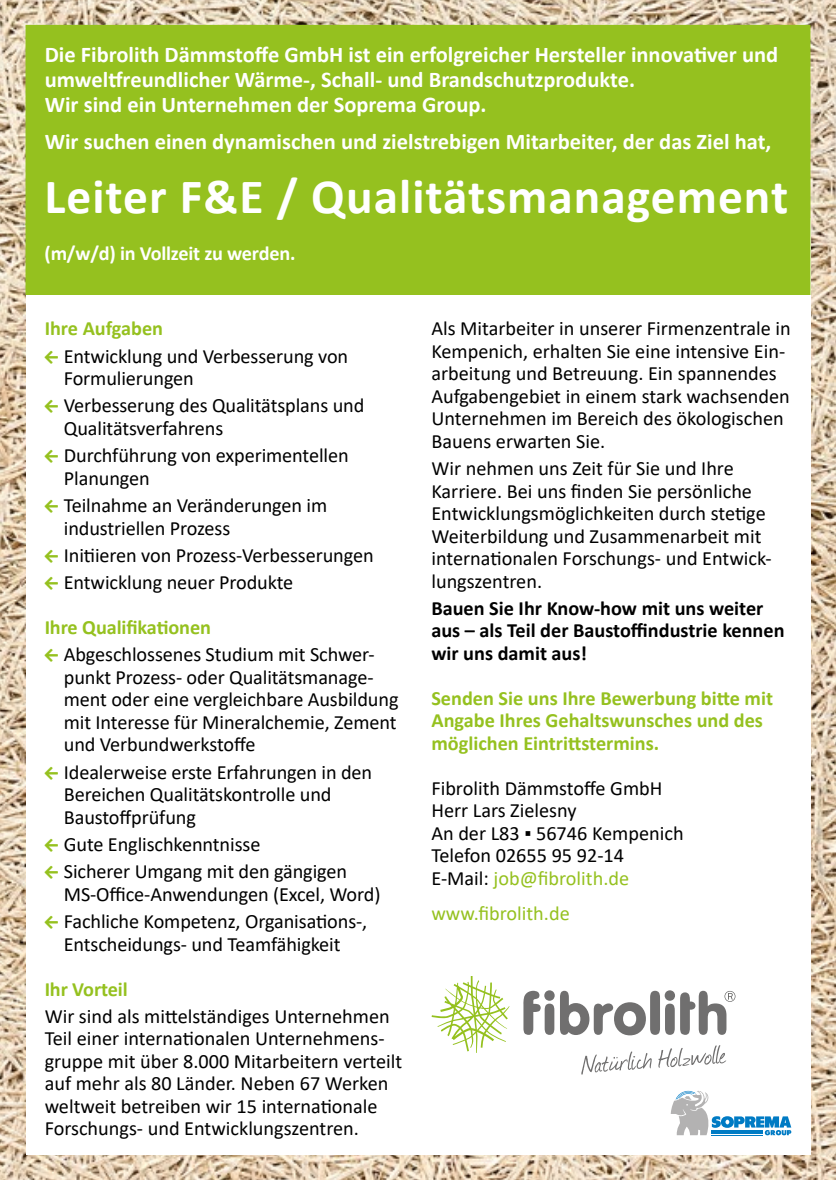
<style>
.page{position:relative;width:836px;height:1180px;background:#fff}
.page>*{position:absolute;margin:0;border:0;box-sizing:border-box;transform-origin:0 0}
.t1{font:700 49.5px "Calibri";letter-spacing:.02em;color:#fff}
.t2{font:700 22.5px/24.8px "Calibri";color:#fff}
.t3{font:20.25px/22.5px "Calibri";letter-spacing:-.005em;color:#000}
.t4{font:700 20.25px/22.5px "Calibri";color:#95c11f}
.t5{font:700 20.25px/22.5px "Calibri";color:#000}
.t6{font:700 20.25px "Calibri";letter-spacing:-.01em;color:#fff}
.t7{font:20.25px "Calibri";color:#95c11f}
.s1{color:#95c11f}
</style>
<div class="page">
<img style="left:0;top:0;width:836px;height:1180px">
<div style="left:26px;top:218px;width:784px;height:936px;background:#fff"></div>
<div style="left:26px;top:25px;width:784px;height:270px;background:#95c11f"></div>
<svg style="left:431px;top:977px;width:78px;height:76px"></svg>
<svg style="left:523px;top:990px;width:212px;height:45px"></svg>
<svg style="left:581px;top:1051px;width:70px;height:23px"></svg>
<svg style="left:658px;top:1045px;width:68px;height:23px"></svg>
<hr style="left:711px;top:1135px;width:52px;height:1px;background:#007bc4">
<svg style="left:670px;top:1090px;width:121px;height:45px"></svg>
<svg style="left:26px;top:217px;width:13px;height:13px"></svg>
<p class="t2" style="left:45px;top:42px;width:735px">Die Fibrolith Dämmstoffe GmbH ist ein erfolgreicher Hersteller innovativer und umweltfreundlicher Wärme-, Schall- und Brandschutzprodukte.<br>Wir sind ein Unternehmen der Soprema Group.</p>
<p class="t2" style="left:45px;top:129px;width:728px">Wir suchen einen dynamischen und zielstrebigen Mitarbeiter, der das Ziel hat,</p>
<h1 class="t1" style="left:45px;top:162px;width:745px">Leiter F&amp;E / Qualitätsmanagement</h1>
<p class="t6" style="left:45px;top:239px;width:252px">(m/w/d) in Vollzeit zu werden.</p>
<p class="t4" style="left:45px;top:317px;width:120px">Ihre Aufgaben</p>
<p class="t3" style="left:64px;top:344px;width:286px">Entwicklung und Verbesserung von<br>Formulierungen</p>
<p class="t3" style="left:64px;top:394px;width:302px">Verbesserung des Qualitätsplans und<br>Qualitätsverfahrens</p>
<p class="t3" style="left:64px;top:444px;width:286px">Durchführung von experimentellen<br>Planungen</p>
<p class="t3" style="left:64px;top:494px;width:265px">Teilnahme an Veränderungen im industriellen Prozess</p>
<p class="t3" style="left:64px;top:541px;width:311px;line-height:27.2px">Initiieren von Prozess-Verbesserungen<br>Entwicklung neuer Produkte</p>
<p class="t4" style="left:45px;top:616px;width:168px">Ihre Qualifikationen</p>
<p class="t3" style="left:64px;top:643px;width:336px">Abgeschlossenes Studium mit Schwer&shy;punkt Prozess- oder Qualitätsmanage&shy;ment oder eine vergleichbare Ausbildung mit Interesse für Mineralchemie, Zement und Verbundwerkstoffe</p>
<p class="t3" style="left:64px;top:760px;width:310px">Idealerweise erste Erfahrungen in den<br>Bereichen Qualitätskontrolle und<br>Baustoffprüfung</p>
<p class="t3" style="left:64px;top:830px;width:285px;line-height:27.2px">Gute Englischkenntnisse<br>Sicherer Umgang mit den gängigen</p>
<p class="t3" style="left:64px;top:880px;width:318px;line-height:27.2px">MS-Office-Anwendungen (Excel, Word)<br>Fachliche Kompetenz, Organisations-,</p>
<p class="t3" style="left:64px;top:932px;width:278px">Entscheidungs- und Teamfähigkeit</p>
<p class="t4" style="left:45px;top:977px;width:85px">Ihr Vorteil</p>
<p class="t3" style="left:45px;top:1004px;width:359px">Wir sind als mittelständiges Unternehmen Teil einer internationalen Unternehmens&shy;gruppe mit über 8.000 Mitarbeitern verteilt auf mehr als 80 Länder. Neben 67 Werken weltweit betreiben wir 15 internationale Forschungs- und Entwicklungszentren.</p>
<p class="t3" style="left:431px;top:317px;width:361px">Als Mitarbeiter in unserer Firmenzentrale in Kempenich, erhalten Sie eine intensive Ein&shy;arbeitung und Betreuung. Ein spannendes Aufgabengebiet in einem stark wachsenden Unternehmen im Bereich des ökologischen Bauens erwarten Sie.</p>
<p class="t3" style="left:431px;top:457px;width:342px">Wir nehmen uns Zeit für Sie und Ihre Karriere. Bei uns finden Sie persönliche Entwicklungsmöglichkeiten durch stetige Weiterbildung und Zusammenarbeit mit internationalen Forschungs- und Entwick&shy;lungszentren.</p>
<p class="t5" style="left:431px;top:597px;width:354px">Bauen Sie Ihr Know-how mit uns weiter aus – als Teil der Baustoffindustrie kennen wir uns damit aus!</p>
<p class="t4" style="left:431px;top:687px;width:343px">Senden Sie uns Ihre Bewerbung bitte mit<br>Angabe Ihres Gehaltswunsches und des möglichen Eintrittstermins.</p>
<p class="t3" style="left:431px;top:776px;width:254px">Fibrolith Dämmstoffe GmbH<br>Herr Lars Zielesny<br>An der L83 ▪ 56746 Kempenich<br>Telefon 02655 95 92-14<br>E-Mail: <span class="s1">job@fibrolith.de</span></p>
<p class="t7" style="left:431px;top:899px;width:140px">www.fibrolith.de</p>
</div>
